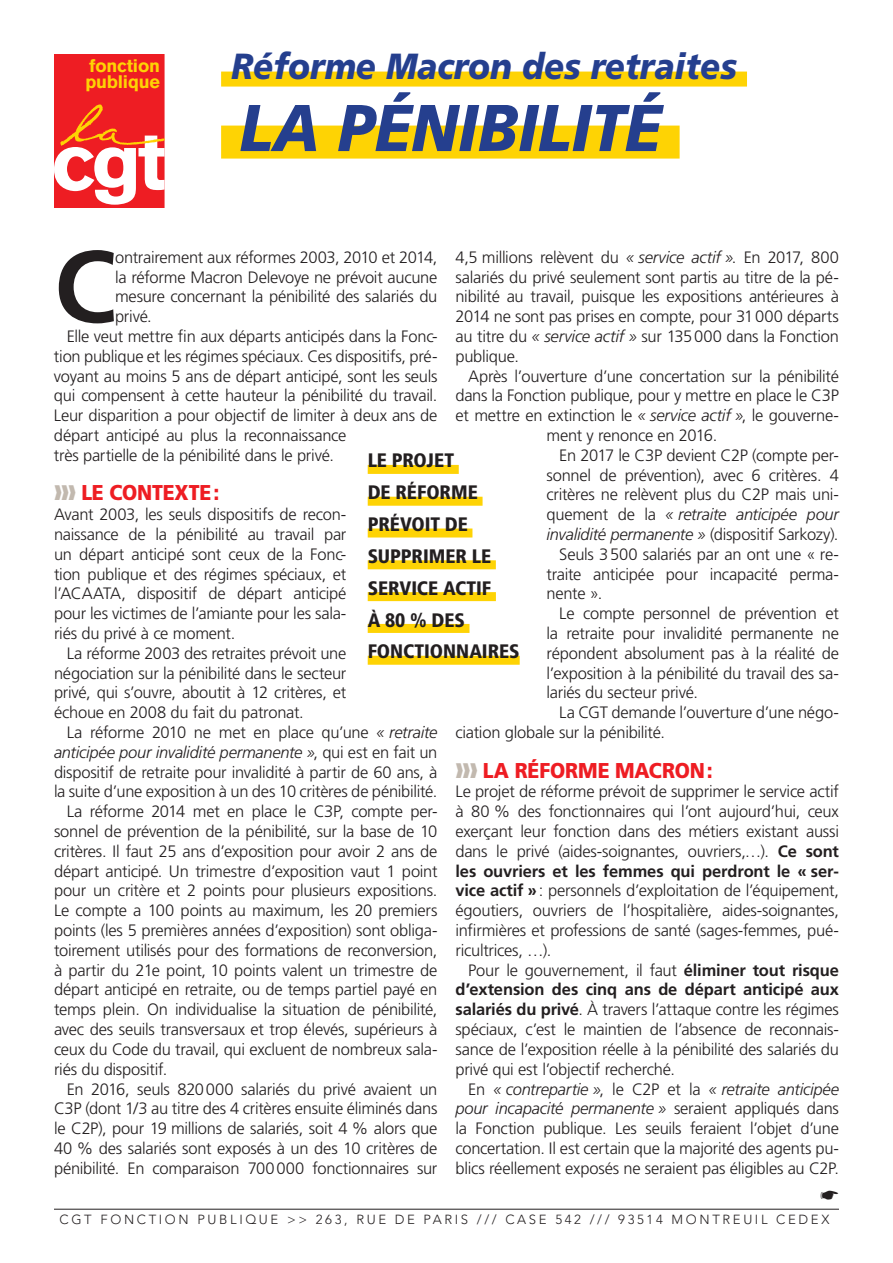
<style>
.page{position:relative;width:893px;height:1263px;background:#fff}
.page>*{position:absolute;margin:0;border:0;box-sizing:border-box;transform-origin:0 0}
.t1{font:700 101.55px "Frutiger LT Std";color:#231f20}
.t2{font:italic 900 66px "Frutiger LT Std";color:#253f8e;scale:.91 1}
.t3{font:italic 900 36.3px "Frutiger LT Std";color:#253f8e;scale:.91 1}
.t4{font:900 21.45px "Frutiger LT Std";letter-spacing:-.005em;color:#ee1d23;scale:.91 1}
.t5{font:900 condensed 19.5px/31.8px "Frutiger LT Std";letter-spacing:-.005em;color:#231f20}
.t6{font:700 18px/15.5px "Akzidenz Grotesk BQ";letter-spacing:-.01em;color:#fed304}
.t7{font:300 16.5px/19.8px "Frutiger LT Std";letter-spacing:-.015em;color:#231f20;text-align:justify}
.t8{font:italic 300 16.5px "Frutiger LT Std";letter-spacing:-.015em;color:#231f20}
.t9{font:300 13.2px "Avenir LT Std";letter-spacing:.2em;color:#231f20}
.s1{font-style:italic}
.s2{font-style:normal}
.s3{color:#c2b9af}
.s4{font-weight:700}
</style>
<div class="page">
<svg style="left:54px;top:54px;width:111px;height:154px"></svg>
<hr style="left:54px;top:1209px;width:785px;height:1px;background:#231f20">
<div style="left:221px;top:72px;width:526px;height:15px;background:#fed304"></div>
<div style="left:221px;top:126px;width:459px;height:33px;background:#fed304"></div>
<div style="left:368px;top:465px;width:91px;height:9px;background:#fed304"></div>
<div style="left:368px;top:497px;width:115px;height:9px;background:#fed304"></div>
<div style="left:368px;top:528px;width:104px;height:9px;background:#fed304"></div>
<div style="left:368px;top:560px;width:128px;height:9px;background:#fed304"></div>
<div style="left:368px;top:592px;width:128px;height:9px;background:#fed304"></div>
<div style="left:368px;top:624px;width:101px;height:9px;background:#fed304"></div>
<div style="left:368px;top:656px;width:152px;height:9px;background:#fed304"></div>
<p class="t6" style="left:85px;top:58px;width:76px">fonction publique</p>
<h3 class="t3" style="left:231px;top:45px;width:557px">Réforme Macron des retraites</h3>
<h2 class="t2" style="left:239px;top:89px;width:465px">LA PÉNIBILITÉ</h2>
<h1 class="t1" style="left:54px;top:227px;width:64px">C</h1>
<p class="t7" style="left:115px;top:247px;width:324px">ontrairement aux réformes 2003, 2010 et 2014,</p>
<p class="t7" style="left:455px;top:247px;width:385px">4,5 millions relèvent du <span class="s1">« service actif »</span>. En 2017, 800 salariés du privé seulement sont partis au titre de la pé&shy;nibilité au travail, puisque les expositions antérieures à 2014 ne sont pas prises en compte, pour 31000 départs au titre du <span class="s1">« service actif »</span> sur 135000 dans la Fonction publique.</p>
<p class="t7" style="left:468px;top:366px;width:372px">Après l’ouverture d’une concertation sur la pénibilité</p>
<p class="t7" style="left:455px;top:386px;width:385px">dans la Fonction publique, pour y mettre en place le C3P</p>
<p class="t7" style="left:455px;top:406px;width:385px">et mettre en extinction le <span class="s1">« service actif »</span>, le gouverne-</p>
<p class="t7" style="left:546px;top:426px;width:172px">ment y renonce en 2016.</p>
<p class="t7" style="left:559px;top:445px;width:281px">En 2017 le C3P devient C2P (compte per-</p>
<p class="t7" style="left:546px;top:465px;width:294px">sonnel de prévention), avec 6 critères. 4</p>
<p class="t7" style="left:546px;top:485px;width:294px">critères ne relèvent plus du C2P mais uni-</p>
<p class="t8" style="left:546px;top:505px;width:294px"><span class="s2">quement de la</span> « retraite anticipée pour</p>
<p class="t8" style="left:546px;top:525px;width:293px">invalidité permanente » <span class="s2">(dispositif Sarkozy).</span></p>
<p class="t7" style="left:559px;top:544px;width:281px">Seuls 3500 salariés par an ont une « re-</p>
<p class="t7" style="left:547px;top:564px;width:294px">traite anticipée pour incapacité perma-</p>
<p class="t7" style="left:547px;top:584px;width:57px">nente ».</p>
<p class="t7" style="left:559px;top:604px;width:281px">Le compte personnel de prévention et</p>
<p class="t7" style="left:547px;top:624px;width:294px">la retraite pour invalidité permanente ne</p>
<p class="t7" style="left:547px;top:643px;width:294px">répondent absolument pas à la réalité de</p>
<p class="t7" style="left:547px;top:663px;width:294px">l’exposition à la pénibilité du travail des sa-</p>
<p class="t7" style="left:547px;top:683px;width:153px">lariés du secteur privé.</p>
<p class="t7" style="left:559px;top:703px;width:281px">La CGT demande l’ouverture d’une négo-</p>
<p class="t7" style="left:455px;top:723px;width:211px">ciation globale sur la pénibilité.</p>
<h3 class="t4" style="left:455px;top:757px;width:284px"><span class="s3">❱❱❱</span> LA RÉFORME MACRON:</h3>
<p class="t7" style="left:455px;top:782px;width:385px">Le projet de réforme prévoit de supprimer le service actif à 80 % des fonctionnaires qui l’ont aujourd’hui, ceux exerçant leur fonction dans des métiers existant aussi dans le privé (aides-soignantes, ouvriers,…). <span class="s4">Ce sont les ouvriers et les femmes qui perdront le « ser&shy;vice actif »</span>: personnels d’exploitation de l’équipement, égoutiers, ouvriers de l’hospitalière, aides-soignantes, infirmières et professions de santé (sages-femmes, pué&shy;ricultrices, …).</p>
<p class="t7" style="left:455px;top:960px;width:385px;text-indent:13px">Pour le gouvernement, il faut <span class="s4">éliminer tout risque d’extension des cinq ans de départ anticipé aux salariés du privé</span>. À travers l’attaque contre les régimes spéciaux, c’est le maintien de l’absence de reconnais&shy;sance de l’exposition réelle à la pénibilité des salariés du privé qui est l’objectif recherché.</p>
<p class="t7" style="left:455px;top:1079px;width:385px;text-indent:13px">En <span class="s1">« contrepartie »</span>, le C2P et la <span class="s1">« retraite anticipée pour incapacité permanente »</span> seraient appliqués dans la Fonction publique. Les seuils feraient l’objet d’une concertation. Il est certain que la majorité des agents pu&shy;blics réellement exposés ne seraient pas éligibles au C2P.</p>
<p class="t9" style="left:60px;top:1212px;width:771px">CGT FONCTION PUBLIQUE &gt;&gt; 263, RUE DE PARIS /// CASE 542 /// 93514 MONTREUIL CEDEX</p>
<p class="t7" style="left:115px;top:267px;width:324px">la réforme Macron Delevoye ne prévoit aucune</p>
<p class="t7" style="left:115px;top:287px;width:324px">mesure concernant la pénibilité des salariés du</p>
<p class="t7" style="left:115px;top:307px;width:38px">privé.</p>
<p class="t7" style="left:67px;top:327px;width:372px">Elle veut mettre fin aux départs anticipés dans la Fonc-</p>
<p class="t7" style="left:54px;top:346px;width:385px">tion publique et les régimes spéciaux. Ces dispositifs, pré-</p>
<p class="t7" style="left:54px;top:366px;width:385px">voyant au moins 5 ans de départ anticipé, sont les seuls</p>
<p class="t7" style="left:54px;top:386px;width:385px">qui compensent à cette hauteur la pénibilité du travail.</p>
<p class="t7" style="left:54px;top:406px;width:385px">Leur disparition a pour objectif de limiter à deux ans de</p>
<p class="t7" style="left:54px;top:426px;width:294px">départ anticipé au plus la reconnaissance</p>
<p class="t7" style="left:54px;top:445px;width:281px">très partielle de la pénibilité dans le privé.</p>
<h3 class="t4" style="left:54px;top:480px;width:183px"><span class="s3">❱❱❱</span> LE CONTEXTE:</h3>
<p class="t7" style="left:54px;top:505px;width:294px">Avant 2003, les seuls dispositifs de recon&shy;naissance de la pénibilité au travail par un départ anticipé sont ceux de la Fonc&shy;tion publique et des régimes spéciaux, et l’ACAATA, dispositif de départ anticipé pour les victimes de l’amiante pour les sala&shy;riés du privé à ce moment.</p>
<p class="t7" style="left:54px;top:643px;width:294px;text-indent:13px">La réforme 2003 des retraites prévoit une négociation sur la pénibilité dans le secteur privé, qui s’ouvre, aboutit à 12 critères, et échoue en 2008 du fait du patronat.</p>
<p class="t7" style="left:67px;top:723px;width:372px">La réforme 2010 ne met en place qu’une <span class="s1">« retraite</span></p>
<p class="t8" style="left:54px;top:743px;width:385px">anticipée pour invalidité permanente »<span class="s2">, qui est en fait un</span></p>
<p class="t7" style="left:54px;top:762px;width:385px">dispositif de retraite pour invalidité à partir de 60 ans, à</p>
<p class="t7" style="left:54px;top:782px;width:385px">la suite d’une exposition à un des 10 critères de pénibilité.</p>
<p class="t7" style="left:67px;top:802px;width:372px">La réforme 2014 met en place le C3P, compte per-</p>
<p class="t7" style="left:54px;top:822px;width:385px">sonnel de prévention de la pénibilité, sur la base de 10</p>
<p class="t7" style="left:54px;top:841px;width:385px">critères. Il faut 25 ans d’exposition pour avoir 2 ans de</p>
<p class="t7" style="left:54px;top:861px;width:385px">départ anticipé. Un trimestre d’exposition vaut 1 point</p>
<p class="t7" style="left:54px;top:881px;width:385px">pour un critère et 2 points pour plusieurs expositions.</p>
<p class="t7" style="left:54px;top:901px;width:385px">Le compte a 100 points au maximum, les 20 premiers</p>
<p class="t7" style="left:54px;top:921px;width:385px">points (les 5 premières années d’exposition) sont obliga-</p>
<p class="t7" style="left:54px;top:940px;width:385px">toirement utilisés pour des formations de reconversion,</p>
<p class="t7" style="left:54px;top:960px;width:385px">à partir du 21e point, 10 points valent un trimestre de</p>
<p class="t7" style="left:54px;top:980px;width:385px">départ anticipé en retraite, ou de temps partiel payé en</p>
<p class="t7" style="left:54px;top:1000px;width:385px">temps plein. On individualise la situation de pénibilité,</p>
<p class="t7" style="left:54px;top:1020px;width:385px">avec des seuils transversaux et trop élevés, supérieurs à</p>
<p class="t7" style="left:54px;top:1039px;width:385px">ceux du Code du travail, qui excluent de nombreux sala-</p>
<p class="t7" style="left:54px;top:1059px;width:115px">riés du dispositif.</p>
<p class="t7" style="left:67px;top:1079px;width:372px">En 2016, seuls 820000 salariés du privé avaient un</p>
<p class="t7" style="left:54px;top:1099px;width:385px">C3P (dont 1/3 au titre des 4 critères ensuite éliminés dans</p>
<p class="t7" style="left:54px;top:1119px;width:385px">le C2P), pour 19 millions de salariés, soit 4 % alors que</p>
<p class="t7" style="left:54px;top:1138px;width:385px">40 % des salariés sont exposés à un des 10 critères de</p>
<p class="t7" style="left:54px;top:1158px;width:385px">pénibilité. En comparaison 700000 fonctionnaires sur</p>
<p class="t5" style="left:368px;top:445px;width:153px">LE PROJET<br>DE RÉFORME<br>PRÉVOIT DE<br>SUPPRIMER LE<br>SERVICE ACTIF<br>À 80 % DES<br>FONCTIONNAIRES</p>
</div>
